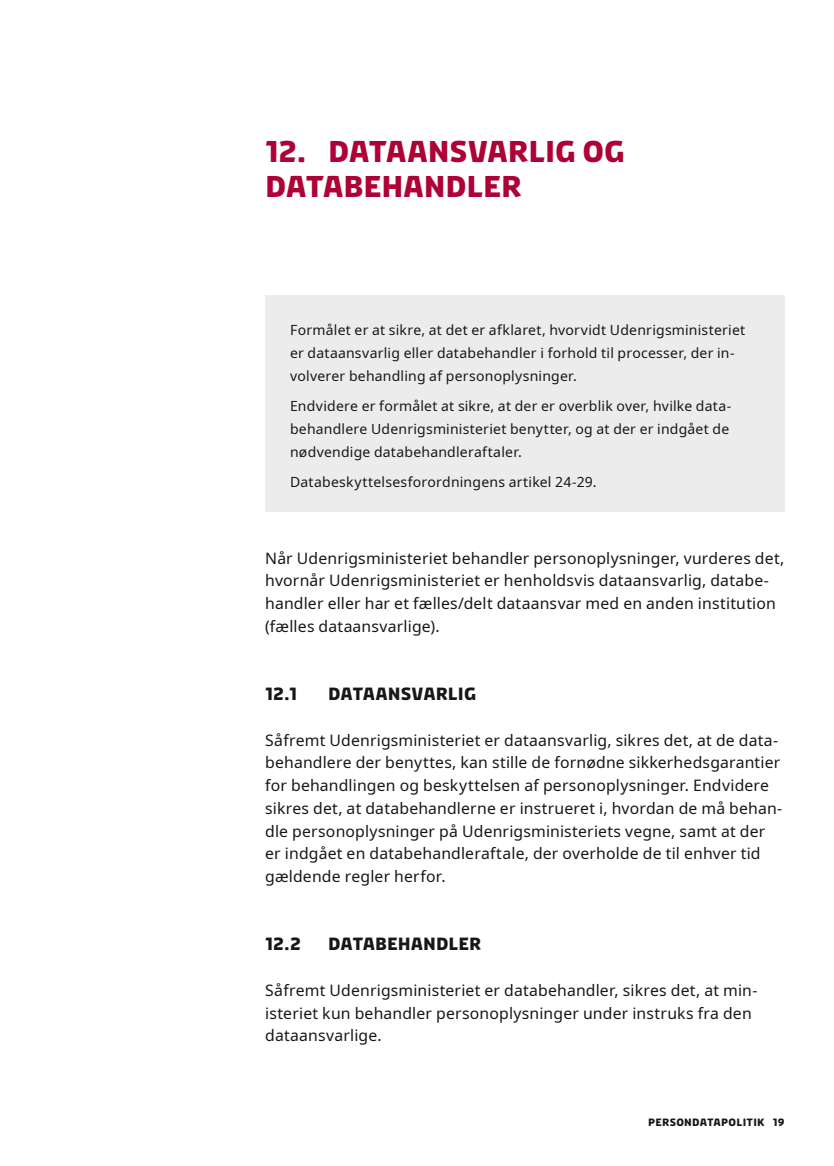
<style>
.page{position:relative;width:834px;height:1166px;background:#fff}
.page>*{position:absolute;margin:0;border:0;box-sizing:border-box;transform-origin:0 0}
.RU_lille{font:700 29.75px/35px "Diplomacy";letter-spacing:-.01em;color:#ae0138}
.MR_TOC{font:700 17.5px "Diplomacy";color:#181716}
.Brød{font:15.75px/22.8px "Noto Sans";letter-spacing:.01em;color:#181716}
.t1{font:14px/22.8px "Noto Sans";letter-spacing:.015em;color:#181716}
.t2{font:700 10.5px "Diplomacy";letter-spacing:.02em;color:#181716}
</style>
<div class="page">
<div style="left:265px;top:296px;width:519px;height:216px;background:#ececec"></div>
<p class="RU_lille" style="left:265px;top:133px;width:361px">12. DATAANSVARLIG OG<br>DATABEHANDLER</p>
<p class="t1" style="left:290px;top:319px;width:456px">Formålet er at sikre, at det er afklaret, hvorvidt Udenrigsministeriet er dataansvarlig eller databehandler i forhold til processer, der in&shy;volverer behandling af personoplysninger.</p>
<p class="t1" style="left:290px;top:395px;width:442px">Endvidere er formålet at sikre, at der er overblik over, hvilke data&shy;behandlere Udenrigsministeriet benytter, og at der er indgået de nødvendige databehandleraftaler.</p>
<p class="t1" style="left:290px;top:471px;width:308px">Databeskyttelsesforordningens artikel 24-29.</p>
<p class="Brød" style="left:265px;top:547px;width:520px">Når Udenrigsministeriet behandler personoplysninger, vurderes det, hvornår Udenrigsministeriet er henholdsvis dataansvarlig, databe&shy;handler eller har et fælles/delt dataansvar med en anden institution (fælles dataansvarlige).</p>
<p class="MR_TOC" style="left:265px;top:682px;width:33px">12.1</p>
<p class="MR_TOC" style="left:328px;top:682px;width:149px">DATAANSVARLIG</p>
<p class="Brød" style="left:265px;top:729px;width:518px">Såfremt Udenrigsministeriet er dataansvarlig, sikres det, at de data&shy;behandlere der benyttes, kan stille de fornødne sikkerhedsgarantier for behandlingen og beskyttelsen af personoplysninger. Endvidere sikres det, at databehandlerne er instrueret i, hvordan de må behan&shy;dle personoplysninger på Udenrigsministeriets vegne, samt at der er indgået en databehandleraftale, der overholde de til enhver tid gældende regler herfor.</p>
<p class="MR_TOC" style="left:265px;top:933px;width:37px">12.2</p>
<p class="MR_TOC" style="left:328px;top:933px;width:154px">DATABEHANDLER</p>
<p class="Brød" style="left:265px;top:979px;width:493px">Såfremt Udenrigsministeriet er databehandler, sikres det, at min&shy;isteriet kun behandler personoplysninger under instruks fra den dataansvarlige.</p>
<p class="t2" style="left:648px;top:1115px;width:138px">PERSONDATAPOLITIK 19</p>
</div>
